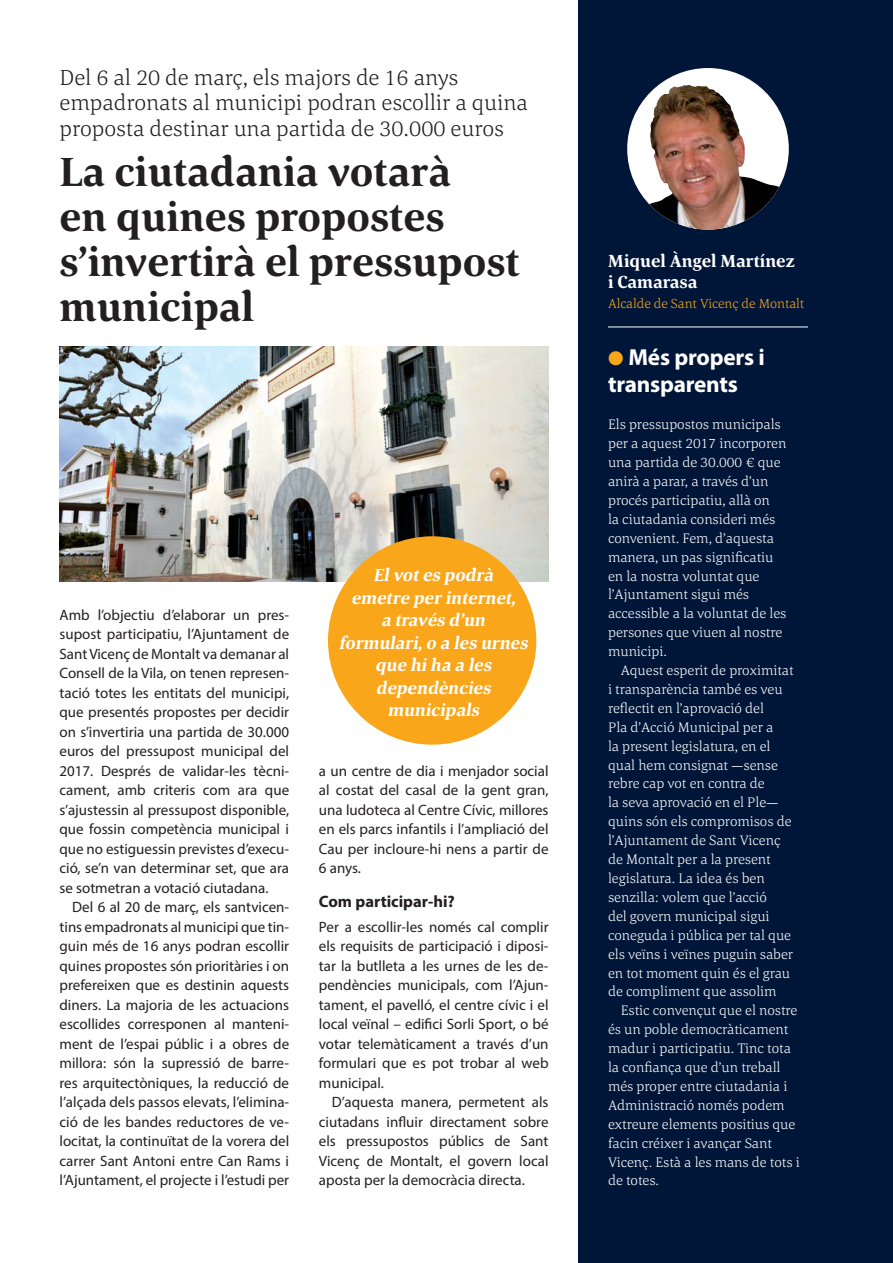
<style>
.page{position:relative;width:893px;height:1263px;background:#fff}
.page>*{position:absolute;margin:0;border:0;box-sizing:border-box;transform-origin:0 0}
.t1{font:700 42px/45px "Corda W01";color:#231f20}
.t2{font:700 23.25px/27px "Myriad Pro";letter-spacing:-.01em;color:#fff}
.t3{font:300 22.5px/25.5px "Corda";color:#231f20}
.t4{font:italic 700 18px/22.5px "Corda W01";color:#fff;text-align:center}
.t5{font:700 18px/21px "Corda W01";color:#fff}
.t6{font:700 16.5px "Myriad Pro";color:#231f20}
.t7{font:15px/19.5px "Myriad Pro";color:#231f20;text-align:justify}
.t8{font:300 14.25px/18.9px "Corda";color:#fff}
.t9{font:300 13.5px "Corda";color:#faa61a}
.s1{color:#faa61a}
</style>
<div class="page">
<div style="left:578px;top:0;width:315px;height:1263px;background:#001638"></div>
<div style="left:627px;top:68px;width:162px;height:162px;background:#fff;border-radius:50%"></div>
<img style="left:648px;top:85px;width:133px;height:145px">
<hr style="left:608px;top:327px;width:200px;height:1px;background:#fff">
<img style="left:60px;top:347px;width:489px;height:234px">
<div style="left:328px;top:536px;width:208px;height:209px;background:#faa61a;border-radius:50%"></div>
<h3 class="t3" style="left:60px;top:67px;width:470px">Del 6 al 20 de març, els majors de 16 anys empadronats al municipi podran escollir a quina proposta destinar una partida de 30.000 euros</h3>
<h1 class="t1" style="left:60px;top:153px;width:462px">La ciutadania votarà<br>en quines propostes s’invertirà el pressupost municipal</h1>
<p class="t7" style="left:60px;top:606px;width:231px">Amb l’objectiu d’elaborar un pres&shy;supost participatiu, l’Ajuntament de Sant Vicenç de Montalt va demanar al Consell de la Vila, on tenen represen&shy;tació totes les entitats del municipi, que presentés propostes per decidir on s’invertiria una partida de 30.000 euros del pressupost municipal del 2017. Després de validar-les tècni&shy;cament, amb criteris com ara que s’ajustessin al pressupost disponible, que fossin competència municipal i que no estiguessin previstes d’execu&shy;ció, se’n van determinar set, que ara se sotmetran a votació ciutadana.</p>
<p class="t7" style="left:60px;top:899px;width:231px;text-indent:13px">Del 6 al 20 de març, els santvicen&shy;tins empadronats al municipi que tin&shy;guin més de 16 anys podran escollir quines propostes són prioritàries i on prefereixen que es destinin aquests diners. La majoria de les actuacions escollides corresponen al manteni&shy;ment de l’espai públic i a obres de millora: són la supressió de barre&shy;res arquitectòniques, la reducció de l’alçada dels passos elevats, l’elimina&shy;ció de les bandes reductores de ve&shy;locitat, la continuïtat de la vorera del carrer Sant Antoni entre Can Rams i l’Ajuntament, el projecte i l’estudi per</p>
<p class="t4" style="left:339px;top:565px;width:193px">El vot es podrà<br>emetre per internet,<br>a través d’un formulari,o a les urnes que hiha a les dependències municipals</p>
<p class="t7" style="left:319px;top:762px;width:231px">a un centre de dia i menjador social al costat del casal de la gent gran, una ludoteca al Centre Cívic, millores en els parcs infantils i l’ampliació del Cau per incloure-hi nens a partir de 6 anys.</p>
<p class="t6" style="left:319px;top:892px;width:137px">Com participar-hi?</p>
<p class="t7" style="left:319px;top:918px;width:231px">Per a escollir-les només cal complir els requisits de participació i diposi&shy;tar la butlleta a les urnes de les de&shy;pendències municipals, com l’Ajun&shy;tament, el pavelló, el centre cívic i el local veïnal – edifici Sorli Sport, o bé votar telemàticament a través d’un formulari que es pot trobar al web municipal.</p>
<p class="t7" style="left:319px;top:1094px;width:231px;text-indent:13px">D’aquesta manera, permetent als ciutadans influir directament sobre els pressupostos públics de Sant Vicenç de Montalt, el govern local aposta per la democràcia directa.</p>
<p class="t5" style="left:608px;top:252px;width:188px">Miquel Àngel Martínez i Camarasa</p>
<p class="t9" style="left:608px;top:299px;width:197px">Alcalde de Sant Vicenç de Montalt</p>
<h2 class="t2" style="left:608px;top:343px;width:158px"><span class="s1">●</span> Més propers i transparents</h2>
<p class="t8" style="left:608px;top:417px;width:180px">Els pressupostos municipals per a aquest 2017 incorporen una partida de 30.000 € que anirà a parar, a través d’un procés participatiu, allà on<br>la ciutadania consideri més convenient. Fem, d’aquesta manera, un pas significatiu en la nostra voluntat que l’Ajuntament sigui més accessible a la voluntat de les persones que viuen al nostre municipi.</p>
<p class="t8" style="left:608px;top:662px;width:187px;text-indent:13px">Aquest esperit de proximitat i transparència també es veu reflectit en l’aprovació del<br>Pla d’Acció Municipal per a<br>la present legislatura, en el qual hem consignat —sense rebre cap vot en contra de<br>la seva aprovació en el Ple— quins són els compromisos de l’Ajuntament de Sant Vicenç de Montalt per a la present legislatura. La idea és ben senzilla: volem que l’acció<br>del govern municipal sigui coneguda i pública per tal que els veïns i veïnes puguin saber en tot moment quin és el grau de compliment que assolim</p>
<p class="t8" style="left:608px;top:1002px;width:193px;text-indent:13px">Estic convençut que el nostre és un poble democràticament madur i participatiu. Tinc tota la confiança que d’un treball més proper entre ciutadania i<br>Administració només podem extreure elements positius que facin créixer i avançar Sant<br>Vicenç. Està a les mans de tots i de totes.</p>
</div>
